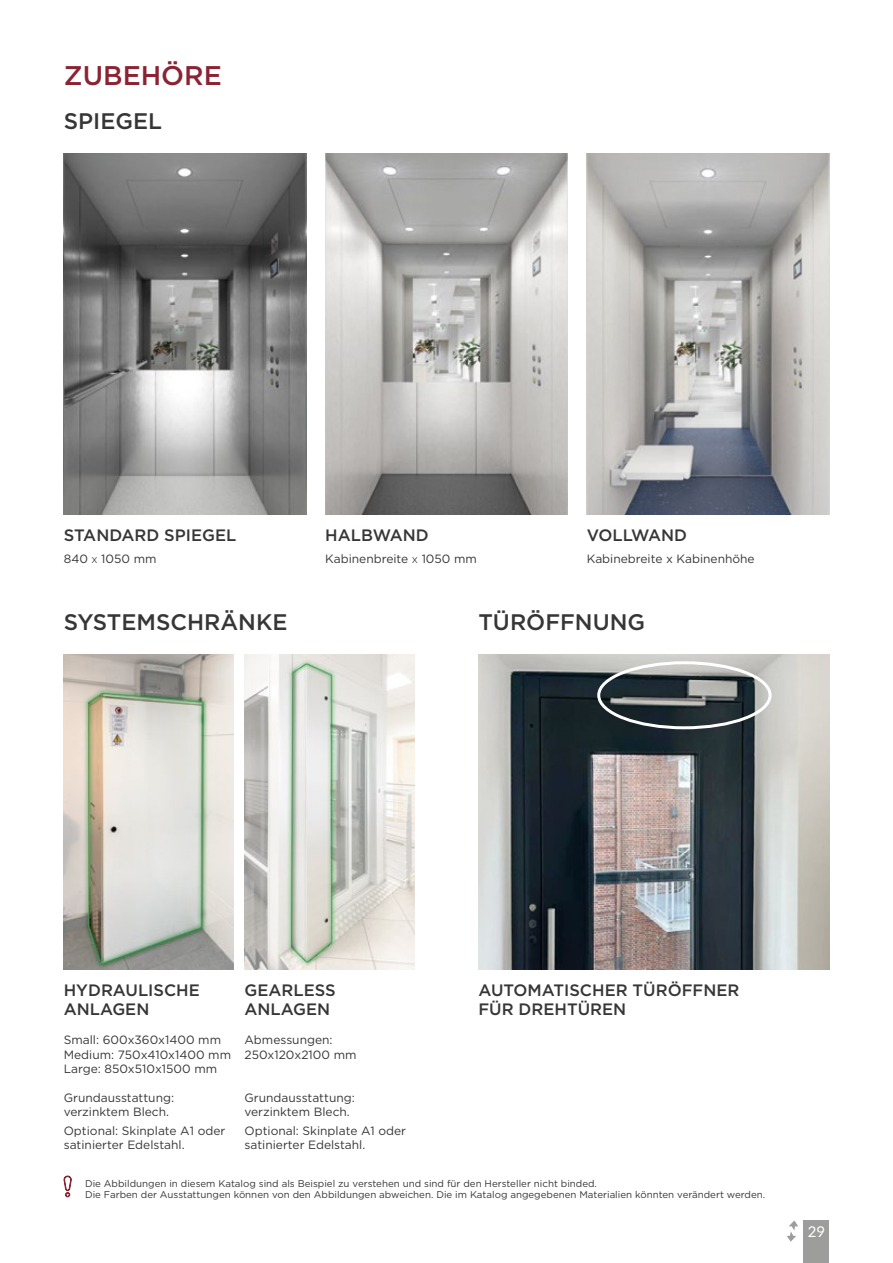
<style>
.page{position:relative;width:893px;height:1263px;background:#fff}
.page>*{position:absolute;margin:0;border:0;box-sizing:border-box;transform-origin:0 0}
.t1{font:500 27px "Gotham";color:#8a2333}
.t2{font:500 22.5px "Gotham";color:#373636}
.t3{font:500 22.5px "Gotham";color:#373636}
.t4{font:500 16.5px/19.8px "Gotham";color:#373636}
.t5{font:15px "Lato";color:#fff}
.t6{font:12px/14.4px "Gotham";color:#373636}
.t7{font:12px "Gotham";color:#373636}
.t8{font:9.75px/11.7px "Gotham";color:#373636}
.s1{font-size:8.4px}
.s2{font-style:inherit}
</style>
<div class="page">
<div style="left:804px;top:1220px;width:25px;height:43px;background:#9d9d9c"></div>
<svg style="left:787px;top:1220px;width:11px;height:22px"></svg>
<img style="left:478px;top:655px;width:351px;height:314px">
<img style="left:244px;top:655px;width:171px;height:314px">
<img style="left:64px;top:655px;width:170px;height:314px">
<img style="left:587px;top:153px;width:242px;height:361px">
<img style="left:325px;top:153px;width:243px;height:361px">
<img style="left:64px;top:153px;width:242px;height:361px">
<svg style="left:64px;top:1175px;width:8px;height:22px"></svg>
<div style="left:597px;top:661px;width:175px;height:68px;border:3px solid #fff;border-radius:50%"></div>
<h1 class="t1" style="left:64px;top:58px;width:160px">ZUBEHÖRE</h1>
<h2 class="t3" style="left:64px;top:106px;width:100px">SPIEGEL</h2>
<h3 class="t4" style="left:64px;top:524px;width:174px">STANDARD SPIEGEL</h3>
<p class="t7" style="left:64px;top:551px;width:94px">840 <span class="s1">x</span> 1050 <span class="s2">mm</span></p>
<h3 class="t4" style="left:325px;top:524px;width:105px">HALBWAND</h3>
<p class="t6" style="left:325px;top:552px;width:153px">Kabinenbreite <span class="s1">x</span> <span class="s2">1050</span> mm</p>
<h3 class="t4" style="left:587px;top:524px;width:102px">VOLLWAND</h3>
<p class="t6" style="left:587px;top:552px;width:169px">Kabinebreite x Kabinenhöhe</p>
<h2 class="t2" style="left:64px;top:608px;width:225px">SYSTEMSCHRÄNKE</h2>
<h2 class="t2" style="left:478px;top:608px;width:168px">TÜRÖFFNUNG</h2>
<h3 class="t4" style="left:64px;top:979px;width:138px">HYDRAULISCHE<br>ANLAGEN</h3>
<p class="t6" style="left:64px;top:1032px;width:169px">Small: 600x360x1400 mm<br>Medium: 750x410x1400 mm<br>Large: 850x510x1500 mm</p>
<p class="t6" style="left:64px;top:1090px;width:112px">Grundausstattung: verzinktem Blech.</p>
<p class="t6" style="left:64px;top:1123px;width:163px">Optional: Skinplate A1 oder satinierter Edelstahl.</p>
<h3 class="t4" style="left:244px;top:979px;width:93px">GEARLESS<br>ANLAGEN</h3>
<p class="t6" style="left:244px;top:1032px;width:114px">Abmessungen:<br>250x120x2100 mm</p>
<p class="t6" style="left:244px;top:1090px;width:112px">Grundausstattung: verzinktem Blech.</p>
<p class="t6" style="left:244px;top:1123px;width:163px">Optional: Skinplate A1 oder satinierter Edelstahl.</p>
<h3 class="t4" style="left:478px;top:979px;width:263px">AUTOMATISCHER TÜRÖFFNER<br>FÜR DREHTÜREN</h3>
<p class="t8" style="left:85px;top:1177px;width:682px">Die Abbildungen in diesem Katalog sind als Beispiel zu verstehen und sind für den Hersteller nicht binded.<br>Die Farben der Ausstattungen können von den Abbildungen abweichen. Die im Katalog angegebenen Materialien könnten verändert werden.</p>
<p class="t5" style="left:808px;top:1221px;width:19px">29</p>
</div>
